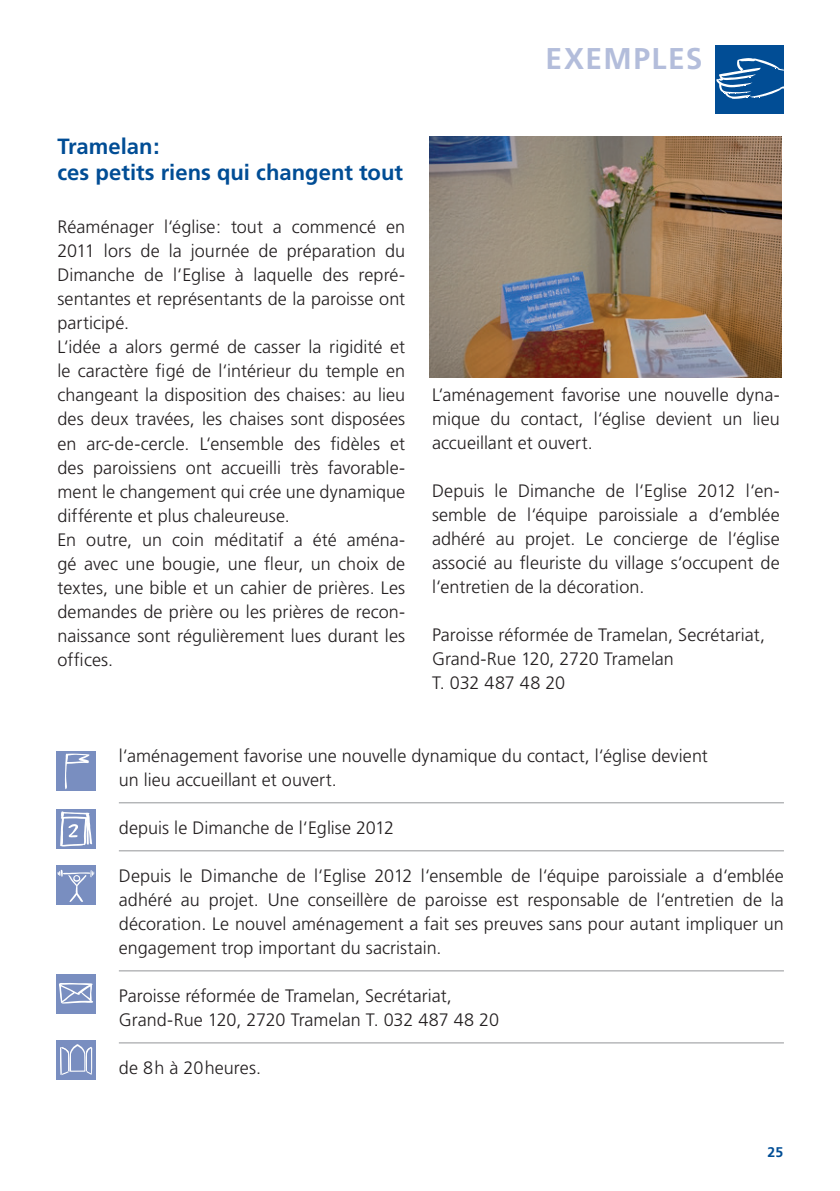
<style>
.page{position:relative;width:840px;height:1191px;background:#fff}
.page>*{position:absolute;margin:0;border:0;box-sizing:border-box;transform-origin:0 0}
.t1{font:700 30px "Frutiger";letter-spacing:.05em;color:#b3bddb}
.t2{font:700 22px/26.4px "Frutiger";color:#014d95}
.t3{font:300 18px/24px "Frutiger";letter-spacing:.005em;color:#231f20}
.t4{font:700 14px "Frutiger";color:#014d95}
</style>
<div class="page">
<hr style="left:119px;top:802px;width:664px;height:1px;background:#939598">
<hr style="left:119px;top:850px;width:664px;height:1px;background:#939598">
<hr style="left:119px;top:970px;width:664px;height:1px;background:#939598">
<hr style="left:119px;top:1042px;width:664px;height:1px;background:#939598">
<img style="left:429px;top:136px;width:352px;height:241px">
<div style="left:714px;top:45px;width:68px;height:68px;background:#014d95"></div>
<div style="left:56px;top:865px;width:40px;height:40px;background:#798ec0"></div>
<svg style="left:58px;top:869px;width:36px;height:33px"></svg>
<div style="left:56px;top:809px;width:40px;height:40px;background:#798ec0"></div>
<svg style="left:60px;top:811px;width:32px;height:35px"></svg>
<div style="left:56px;top:1040px;width:40px;height:39px;background:#798ec0"></div>
<svg style="left:60px;top:1044px;width:32px;height:31px"></svg>
<div style="left:56px;top:974px;width:40px;height:40px;background:#798ec0"></div>
<svg style="left:59px;top:983px;width:34px;height:20px"></svg>
<div style="left:56px;top:751px;width:40px;height:39px;background:#798ec0"></div>
<svg style="left:65px;top:753px;width:24px;height:36px"></svg>
<svg style="left:716px;top:58px;width:68px;height:41px"></svg>
<h1 class="t1" style="left:545px;top:41px;width:158px">EXEMPLES</h1>
<p class="t2" style="left:57px;top:133px;width:347px">Tramelan:<br>ces petits riens qui changent tout</p>
<p class="t3" style="left:57px;top:215px;width:349px">Réaménager l‘église: tout a commencé en 2011 lors de la journée de préparation du Dimanche de l‘Eglise à laquelle des repré&shy;sentantes et représentants de la paroisse ont participé.<br>L‘idée a alors germé de casser la rigidité et le caractère figé de l‘intérieur du temple en changeant la disposition des chaises: au lieu des deux travées, les chaises sont disposées en arc-de-cercle. L‘ensemble des fidèles et des paroissiens ont accueilli très favorable&shy;ment le changement qui crée une dynamique différente et plus chaleureuse.<br>En outre, un coin méditatif a été aména&shy;gé avec une bougie, une fleur, un choix de textes, une bible et un cahier de prières. Les demandes de prière ou les prières de recon&shy;naissance sont régulièrement lues durant les offices.</p>
<p class="t3" style="left:432px;top:383px;width:349px;text-align:justify">L‘aménagement favorise une nouvelle dyna&shy;mique du contact, l‘église devient un lieu accueillant et ouvert.</p>
<p class="t3" style="left:432px;top:479px;width:349px;text-align:justify">Depuis le Dimanche de l‘Eglise 2012 l‘en&shy;semble de l‘équipe paroissiale a d‘emblée adhéré au projet. Le concierge de l‘église associé au fleuriste du village s‘occupent de l‘entretien de la décoration.</p>
<p class="t3" style="left:432px;top:623px;width:334px">Paroisse réformée de Tramelan, Secrétariat,<br>Grand-Rue 120, 2720 Tramelan<br>T. 032 487 48 20</p>
<p class="t3" style="left:119px;top:743px;width:590px">l‘aménagement favorise une nouvelle dynamique du contact, l‘église devient un lieu accueillant et ouvert.</p>
<p class="t3" style="left:119px;top:815px;width:277px">depuis le Dimanche de l‘Eglise 2012</p>
<p class="t3" style="left:119px;top:863px;width:666px;text-align:justify">Depuis le Dimanche de l‘Eglise 2012 l‘ensemble de l‘équipe paroissiale a d‘emblée adhéré au projet. Une conseillère de paroisse est responsable de l‘entretien de la décoration. Le nouvel aménagement a fait ses preuves sans pour autant impliquer un engagement trop important du sacristain.</p>
<p class="t3" style="left:119px;top:983px;width:381px">Paroisse réformée de Tramelan, Secrétariat,<br>Grand-Rue 120, 2720 Tramelan T. 032 487 48 20</p>
<p class="t3" style="left:119px;top:1055px;width:144px">de 8h à 20heures.</p>
<p class="t4" style="left:767px;top:1143px;width:17px">25</p>
</div>
